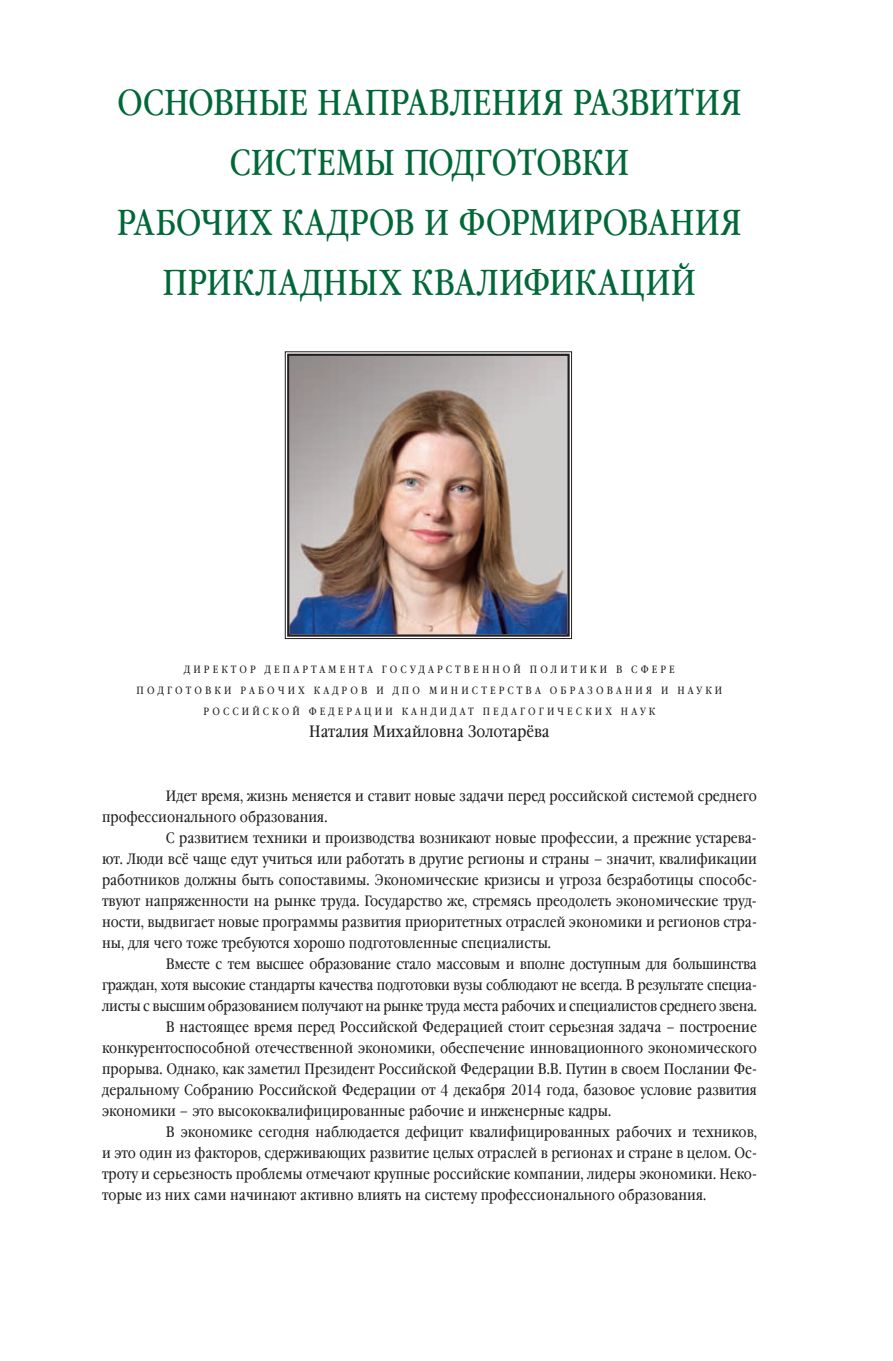
<style>
.page{position:relative;width:893px;height:1361px;background:#fff}
.page>*{position:absolute;margin:0;border:0;box-sizing:border-box;transform-origin:0 0}
.t1{font:36px/60px "Garamond Book Narrow C";letter-spacing:.12em;color:#006838}
.t2{font:36px "Garamond Book Narrow C";letter-spacing:.14em;color:#006838}
.t3{font:16.5px "Garamond Book Narrow C";color:#231f20}
.t4{font:15px "Garamond Book Narrow C";color:#231f20}
.t5{font:15px "Garamond Book Narrow C";letter-spacing:-.02em;color:#231f20}
.t6{font:10.5px "Garamond Book Narrow C";letter-spacing:.395em;color:#231f20}
.t7{font:10.5px "Garamond Book Narrow C";letter-spacing:.37em;color:#231f20}
.t8{font:10.5px "Garamond Book Narrow C";letter-spacing:.415em;color:#231f20}
</style>
<div class="page">
<img style="left:285px;top:351px;width:287px;height:288px">
<div style="left:287px;top:354px;width:283px;height:283px;border:2px solid #231f20"></div>
<h1 class="t1" style="left:117px;top:74px;width:50px">Основн</h1>
<h1 class="t1" style="left:259px;top:74px;width:481px">ые направления развития</h1>
<h1 class="t1" style="left:229px;top:134px;width:23px">сис</h1>
<h1 class="t1" style="left:117px;top:134px;width:510px;text-indent:180px">темы подготовки рабочих кадров</h1>
<h1 class="t1" style="left:424px;top:194px;width:59px">и фор</h1>
<h1 class="t1" style="left:529px;top:194px;width:52px">миров</h1>
<h1 class="t1" style="left:648px;top:194px;width:91px">ания</h1>
<h1 class="t1" style="left:162px;top:254px;width:24px">при</h1>
<h1 class="t2" style="left:232px;top:263px;width:271px">кладных квалифи</h1>
<h1 class="t1" style="left:574px;top:254px;width:123px">каций</h1>
<p class="t6" style="left:184px;top:663px;width:10px">Дир</p>
<p class="t6" style="left:213px;top:663px;width:36px">ектор</p>
<p class="t7" style="left:265px;top:663px;width:127px">Департамента гос</p>
<p class="t6" style="left:410px;top:663px;width:83px">ударс твенно</p>
<p class="t6" style="left:514px;top:663px;width:27px">й поли</p>
<p class="t6" style="left:571px;top:663px;width:105px">тики в сф ере</p>
<p class="t6" style="left:137px;top:684px;width:215px">по дго тов ки рабочих кадров</p>
<p class="t6" style="left:376px;top:684px;width:64px">и ДПО Минис</p>
<p class="t6" style="left:481px;top:684px;width:241px">терс тва образов ани я и науки</p>
<p class="t6" style="left:204px;top:705px;width:19px">Р осси</p>
<p class="t6" style="left:252px;top:705px;width:133px">йско й Федерации</p>
<p class="t6" style="left:402px;top:705px;width:128px">кандидат педагоги</p>
<p class="t8" style="left:557px;top:705px;width:98px">ческих наук</p>
<p class="t3" style="left:309px;top:722px;width:242px">Наталия Михайловна Золотарёва</p>
<p class="t4" style="left:166px;top:788px;width:593px">Идет время, жизнь меняется и ставит новые задачи перед российской системой среднего</p>
<p class="t4" style="left:102px;top:809px;width:227px">профессионального образования.</p>
<p class="t4" style="left:166px;top:830px;width:593px">С развитием техники и производства возникают новые профессии, а прежние устарева-</p>
<p class="t4" style="left:102px;top:851px;width:656px">ют. Люди всё чаще едут учиться или работать в другие регионы и страны – значит, квалификации</p>
<p class="t4" style="left:102px;top:872px;width:656px">работников должны быть сопоставимы. Экономические кризисы и угроза безработицы способс-</p>
<p class="t4" style="left:102px;top:893px;width:656px">твуют напряженности на рынке труда. Государство же, стремясь преодолеть экономические труд-</p>
<p class="t4" style="left:102px;top:914px;width:656px">ности, выдвигает новые программы развития приоритетных отраслей экономики и регионов стра-</p>
<p class="t4" style="left:102px;top:935px;width:450px">ны, для чего тоже требуются хорошо подготовленные специалисты.</p>
<p class="t5" style="left:166px;top:956px;width:593px">Вместе с тем высшее образование стало массовым и вполне доступным для большинства</p>
<p class="t5" style="left:102px;top:977px;width:656px">граждан, хотя высокие стандарты качества подготовки вузы соблюдают не всегда. В результате специа-</p>
<p class="t5" style="left:102px;top:998px;width:656px">листы с высшим образованием получают на рынке труда места рабочих и специалистов среднего звена.</p>
<p class="t4" style="left:166px;top:1019px;width:593px">В настоящее время перед Российской Федерацией стоит серьезная задача – построение</p>
<p class="t4" style="left:102px;top:1040px;width:656px">конкурентоспособной отечественной экономики, обеспечение инновационного экономического</p>
<p class="t4" style="left:102px;top:1061px;width:656px">прорыва. Однако, как заметил Президент Российской Федерации В.В. Путин в своем Послании Фе-</p>
<p class="t4" style="left:102px;top:1082px;width:656px">деральному Собранию Российской Федерации от 4 декабря 2014 года, базовое условие развития</p>
<p class="t4" style="left:102px;top:1103px;width:510px">экономики – это высококвалифицированные рабочие и инженерные кадры.</p>
<p class="t4" style="left:166px;top:1124px;width:593px">В экономике сегодня наблюдается дефицит квалифицированных рабочих и техников,</p>
<p class="t4" style="left:102px;top:1145px;width:656px">и это один из факторов, сдерживающих развитие целых отраслей в регионах и стране в целом. Ос-</p>
<p class="t4" style="left:102px;top:1166px;width:656px">троту и серьезность проблемы отмечают крупные российские компании, лидеры экономики. Неко-</p>
<p class="t4" style="left:102px;top:1187px;width:605px">торые из них сами начинают активно влиять на систему профессионального образования.</p>
</div>
